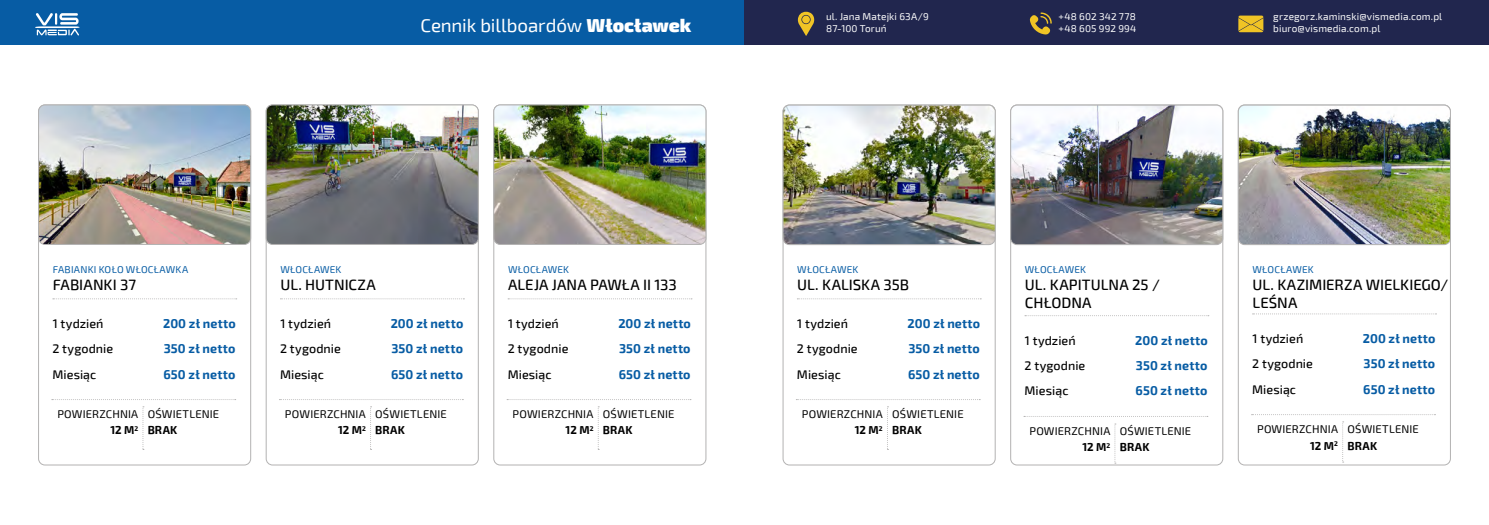
<style>
.page{position:relative;width:1489px;height:525px;background:#fff}
.page>*{position:absolute;margin:0;border:0;box-sizing:border-box;transform-origin:0 0}
.t1{font:18.75px "Exo 2";letter-spacing:-.01em;color:#fff}
.t2{font:500 15px/18px "Exo 2";color:#000}
.t3{font:700 12.5px/25.1px "Exo 2";letter-spacing:.01em;color:#075ca4;text-align:justify}
.t4{font:500 12.5px/25.1px "Exo 2";letter-spacing:.005em;color:#000}
.t5{font:11.25px/16.6px "Exo 2";letter-spacing:.015em;color:#000;text-align:right}
.t6{font:700 11.25px "Exo 2";letter-spacing:.025em;color:#000}
.t7{font:10px/12px "Exo 2";letter-spacing:.015em;color:#fff}
.t8{font:10px "Exo 2";letter-spacing:.015em;color:#075ca4}
.s1{font-weight:900}
.s2{font-weight:700}
</style>
<div class="page">
<div style="left:0;top:0;width:1488px;height:45px;background:#075ca4"></div>
<svg style="left:35px;top:13px;width:45px;height:22px"></svg>
<div style="left:744px;top:0;width:744px;height:45px;background:#21264e"></div>
<svg style="left:1238px;top:16px;width:25px;height:16px"></svg>
<svg style="left:1029px;top:12px;width:22px;height:23px"></svg>
<svg style="left:797px;top:12px;width:17px;height:24px"></svg>
<svg style="left:53px;top:298px;width:184px;height:1px"></svg>
<svg style="left:52px;top:399px;width:184px;height:1px"></svg>
<svg style="left:143px;top:406px;width:1px;height:44px"></svg>
<svg style="left:280px;top:298px;width:184px;height:1px"></svg>
<svg style="left:279px;top:399px;width:184px;height:1px"></svg>
<svg style="left:370px;top:406px;width:1px;height:44px"></svg>
<svg style="left:508px;top:298px;width:184px;height:1px"></svg>
<svg style="left:507px;top:399px;width:184px;height:1px"></svg>
<svg style="left:598px;top:406px;width:1px;height:44px"></svg>
<svg style="left:797px;top:298px;width:184px;height:1px"></svg>
<svg style="left:796px;top:399px;width:184px;height:1px"></svg>
<svg style="left:887px;top:406px;width:1px;height:44px"></svg>
<svg style="left:1024px;top:315px;width:184px;height:1px"></svg>
<svg style="left:1023px;top:416px;width:184px;height:1px"></svg>
<svg style="left:1114px;top:423px;width:1px;height:40px"></svg>
<svg style="left:1252px;top:313px;width:184px;height:1px"></svg>
<svg style="left:1251px;top:414px;width:184px;height:1px"></svg>
<svg style="left:1342px;top:421px;width:1px;height:41px"></svg>
<img style="left:39px;top:105px;width:212px;height:139px">
<div style="left:38px;top:105px;width:213px;height:139px;border:1px solid #b3b2b2;border-radius:6px"></div>
<img style="left:266px;top:105px;width:212px;height:139px">
<div style="left:266px;top:105px;width:212px;height:139px;border:1px solid #b3b2b2;border-radius:6px"></div>
<img style="left:494px;top:105px;width:212px;height:139px">
<div style="left:493px;top:105px;width:213px;height:139px;border:1px solid #b3b2b2;border-radius:6px"></div>
<img style="left:783px;top:105px;width:212px;height:139px">
<div style="left:782px;top:105px;width:213px;height:140px;border:1px solid #b3b2b2;border-radius:6px"></div>
<img style="left:1010px;top:105px;width:212px;height:139px">
<div style="left:1010px;top:105px;width:212px;height:140px;border:1px solid #b3b2b2;border-radius:6px"></div>
<img style="left:1238px;top:105px;width:212px;height:139px">
<div style="left:1237px;top:105px;width:213px;height:140px;border:1px solid #b3b2b2;border-radius:6px"></div>
<h1 class="t1" style="left:420px;top:13px;width:272px">Cennik billboardów <span class="s1">Włocławek</span></h1>
<p class="t7" style="left:1058px;top:11px;width:79px">+48 602 342 778 +48 605 992 994</p>
<p class="t7" style="left:1273px;top:11px;width:170px">grzegorz.kaminski@vismedia.com.pl biuro@vismedia.com.pl</p>
<p class="t7" style="left:826px;top:11px;width:104px">ul. Jana Matejki 63A/9<br>87-100 Toruń</p>
<p class="t8" style="left:53px;top:262px;width:137px">FABIANKI KOŁO WŁOCŁAWKA</p>
<p class="t2" style="left:53px;top:275px;width:85px">FABIANKI 37</p>
<p class="t4" style="left:52px;top:310px;width:62px">1 tydzień<br>2 tygodnie<br>Miesiąc</p>
<p class="t3" style="left:163px;top:310px;width:74px">200 zł netto 350 zł netto 650 zł netto</p>
<p class="t5" style="left:57px;top:405px;width:82px">POWIERZCHNIA<br><span class="s2">12 M</span><sup>2</sup></p>
<p class="t5" style="left:148px;top:405px;width:73px">OŚWIETLENIE</p>
<p class="t6" style="left:148px;top:422px;width:31px">BRAK</p>
<p class="t8" style="left:280px;top:262px;width:63px">WŁOCŁAWEK</p>
<p class="t2" style="left:280px;top:275px;width:97px">UL. HUTNICZA</p>
<p class="t4" style="left:280px;top:310px;width:62px">1 tydzień<br>2 tygodnie<br>Miesiąc</p>
<p class="t3" style="left:391px;top:310px;width:74px">200 zł netto 350 zł netto 650 zł netto</p>
<p class="t5" style="left:285px;top:405px;width:82px">POWIERZCHNIA<br><span class="s2">12 M</span><sup>2</sup></p>
<p class="t5" style="left:375px;top:405px;width:73px">OŚWIETLENIE</p>
<p class="t6" style="left:375px;top:422px;width:31px">BRAK</p>
<p class="t8" style="left:508px;top:262px;width:63px">WŁOCŁAWEK</p>
<p class="t2" style="left:508px;top:275px;width:170px">ALEJA JANA PAWŁA II 133</p>
<p class="t4" style="left:507px;top:310px;width:62px">1 tydzień<br>2 tygodnie<br>Miesiąc</p>
<p class="t3" style="left:618px;top:310px;width:74px">200 zł netto 350 zł netto 650 zł netto</p>
<p class="t5" style="left:512px;top:405px;width:82px">POWIERZCHNIA<br><span class="s2">12 M</span><sup>2</sup></p>
<p class="t5" style="left:603px;top:405px;width:73px">OŚWIETLENIE</p>
<p class="t6" style="left:603px;top:422px;width:31px">BRAK</p>
<p class="t8" style="left:797px;top:262px;width:63px">WŁOCŁAWEK</p>
<p class="t2" style="left:797px;top:275px;width:113px">UL. KALISKA 35B</p>
<p class="t4" style="left:797px;top:310px;width:62px">1 tydzień<br>2 tygodnie<br>Miesiąc</p>
<p class="t3" style="left:907px;top:310px;width:74px">200 zł netto 350 zł netto 650 zł netto</p>
<p class="t5" style="left:801px;top:405px;width:82px">POWIERZCHNIA<br><span class="s2">12 M</span><sup>2</sup></p>
<p class="t5" style="left:892px;top:405px;width:73px">OŚWIETLENIE</p>
<p class="t6" style="left:892px;top:422px;width:31px">BRAK</p>
<p class="t8" style="left:1024px;top:262px;width:63px">WŁOCŁAWEK</p>
<p class="t2" style="left:1024px;top:275px;width:136px">UL. KAPITULNA 25 /<br>CHŁODNA</p>
<p class="t4" style="left:1024px;top:327px;width:62px">1 tydzień<br>2 tygodnie<br>Miesiąc</p>
<p class="t3" style="left:1135px;top:327px;width:74px">200 zł netto 350 zł netto 650 zł netto</p>
<p class="t5" style="left:1029px;top:421px;width:82px">POWIERZCHNIA<br><span class="s2">12 M</span><sup>2</sup></p>
<p class="t5" style="left:1119px;top:421px;width:73px">OŚWIETLENIE</p>
<p class="t6" style="left:1119px;top:438px;width:31px">BRAK</p>
<p class="t8" style="left:1252px;top:262px;width:63px">WŁOCŁAWEK</p>
<p class="t2" style="left:1252px;top:275px;width:197px">UL. KAZIMIERZA WIELKIEGO/<br>LEŚNA</p>
<p class="t4" style="left:1252px;top:325px;width:62px">1 tydzień<br>2 tygodnie<br>Miesiąc</p>
<p class="t3" style="left:1362px;top:325px;width:74px">200 zł netto 350 zł netto 650 zł netto</p>
<p class="t5" style="left:1256px;top:420px;width:82px">POWIERZCHNIA<br><span class="s2">12 M</span><sup>2</sup></p>
<p class="t5" style="left:1347px;top:420px;width:73px">OŚWIETLENIE</p>
<p class="t6" style="left:1347px;top:437px;width:31px">BRAK</p>
</div>
